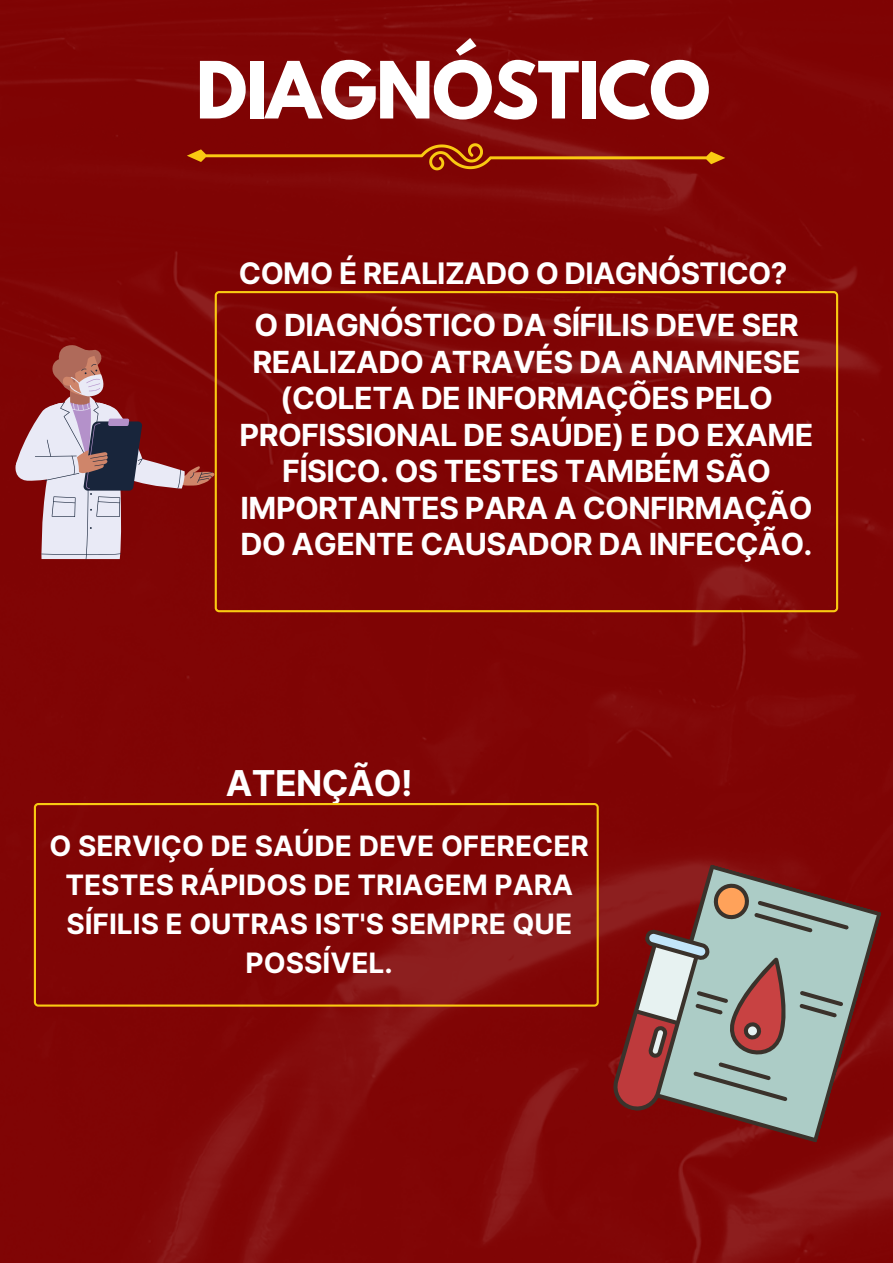
<style>
.page{position:relative;width:893px;height:1263px;background:#800505}
.page>*{position:absolute;margin:0;border:0;box-sizing:border-box;transform-origin:0 0}
.t1{font:700 69.82px "League Spartan";letter-spacing:-.02em;color:#fff}
.t2{font:700 35.7px "Inter";letter-spacing:-.02em;color:#fff}
.t3{font:700 30.45px/36.5px "Inter";letter-spacing:-.02em;color:#fff;text-align:center}
.t4{font:700 29.7px "Inter";letter-spacing:-.02em;color:#fff}
.t5{font:700 28.05px/38.8px "Inter";color:#fff;text-align:center}
</style>
<div class="page">
<svg style="left:215px;top:291px;width:623px;height:321px;fill:#7f0404"></svg>
<svg style="left:187px;top:143px;width:538px;height:27px"></svg>
<svg style="left:15px;top:344px;width:200px;height:215px"></svg>
<svg style="left:599px;top:852px;width:283px;height:309px;fill:#800505"></svg>
<svg style="left:610px;top:880px;width:239px;height:233px"></svg>
<svg style="left:34px;top:803px;width:565px;height:204px;fill:#800505"></svg>
<h1 class="t1" style="left:196px;top:56px;width:516px">DIAGNÓSTICO</h1>
<p class="t4" style="left:239px;top:256px;width:550px">COMO É REALIZADO O DIAGNÓSTICO?</p>
<p class="t3" style="left:240px;top:307px;width:575px">O DIAGNÓSTICO DA SÍFILIS DEVE SER<br>REALIZADO ATRAVÉS DA ANAMNESE (COLETA DE INFORMAÇÕES PELO<br>PROFISSIONAL DE SAÚDE) E DO EXAME<br>FÍSICO. OS TESTES TAMBÉM SÃO<br>IMPORTANTES PARA A CONFIRMAÇÃO<br>DO AGENTE CAUSADOR DA INFECÇÃO.</p>
<p class="t2" style="left:226px;top:762px;width:188px">ATENÇÃO!</p>
<p class="t5" style="left:50px;top:827px;width:541px">O SERVIÇO DE SAÚDE DEVE OFERECER<br>TESTES RÁPIDOS DE TRIAGEM PARA<br>SÍFILIS E OUTRAS IST'S SEMPRE QUE<br>POSSÍVEL.</p>
</div>
